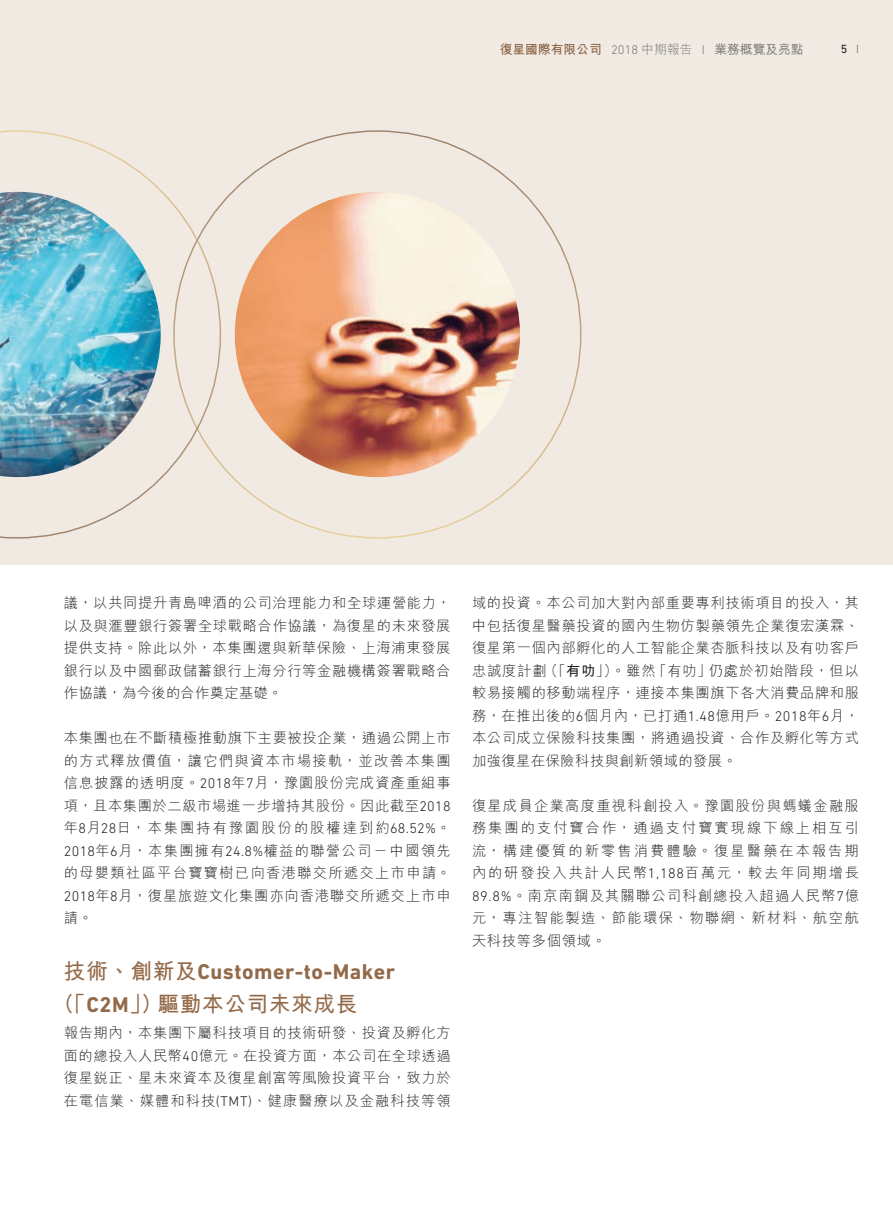
<style>
.page{position:relative;width:893px;height:1212px;background:#fff}
.page>*{position:absolute;margin:0;border:0;box-sizing:border-box;transform-origin:0 0}
.t1{font:700 21.75px "DIN Next LT Pro";letter-spacing:.025em;color:#936a49}
.t2{font:700 21.75px "M Hei HK";letter-spacing:.025em;color:#936a49}
.t3{font:300 14.25px/22.5px "M Hei HK";letter-spacing:.05em;color:#231f20;text-align:justify}
.t4{font:700 12.75px "M Hei HK";color:#936a49}
.t5{font:12px "DIN Next LT Pro";color:#231f20}
.s1{font-family:"DIN Next LT Pro";font-weight:300;color:#808285}
.s2{font-weight:300;color:#808285}
.s3{font-weight:500;color:#808285}
.s4{font-weight:300;color:#936a49}
.s5{font-family:"DIN Next LT Pro"}
.s6{font-family:"M Hei HK"}
.s7{font-weight:700}
</style>
<div class="page">
<div style="left:0;top:0;width:893px;height:565px;background:#f0eae3"></div>
<img style="left:235px;top:192px;width:285px;height:285px;border-radius:143px">
<img style="left:0;top:130px;width:221px;height:409px">
<p class="t4" style="left:500px;top:40px;width:305px">復星國際有限公司 <span class="s1">2018</span> <span class="s2">中期報告</span> <span class="s1">I</span> <span class="s3">業務概覽及亮點</span></p>
<p class="t5" style="left:841px;top:42px;width:20px">5 <span class="s4">I</span></p>
<p class="t3" style="left:64px;top:591px;width:388px">議，以共同提升青島啤酒的公司治理能力和全球運營能力，以及與滙豐銀行簽署全球戰略合作協議，為復星的未來發展提供支持。除此以外，本集團還與新華保險、上海浦東發展銀行以及中國郵政儲蓄銀行上海分行等金融機構簽署戰略合作協議，為今後的合作奠定基礎。</p>
<p class="t3" style="left:64px;top:726px;width:389px">本集團也在不斷積極推動旗下主要被投企業，通過公開上市的方式釋放價值，讓它們與資本市場接軌，並改善本集團信息披露的透明度。<span class="s5">2018</span>年<span class="s5">7</span>月，豫園股份完成資產重組事項，且本集團於二級市場進一步增持其股份。因此截至<span class="s5">2018</span>年<span class="s5">8</span>月<span class="s5">28</span>日，本集團持有豫園股份的股權達到約<span class="s5">68.52%</span>。<span class="s5">2018</span>年<span class="s5">6</span>月，本集團擁有<span class="s5">24.8%</span>權益的聯營公司－中國領先的母嬰類社區平台寶寶樹已向香港聯交所遞交上市申請。<span class="s5">2018</span>年<span class="s5">8</span>月，復星旅遊文化集團亦向香港聯交所遞交上市申請。</p>
<h1 class="t1" style="left:64px;top:958px;width:333px"><span class="s6">技術、創新及</span>Customer-to-Maker</h1>
<h1 class="t2" style="left:53px;top:988px;width:306px">（「<span class="s5">C2M</span>」）驅動本公司未來成長</h1>
<p class="t3" style="left:64px;top:1021px;width:389px">報告期內，本集團下屬科技項目的技術研發、投資及孵化方面的總投入人民幣<span class="s5">40</span>億元。在投資方面，本公司在全球透過復星銳正、星未來資本及復星創富等風險投資平台，致力於在電信業、媒體和科技<span class="s5">(TMT)</span>、健康醫療以及金融科技等領</p>
<p class="t3" style="left:472px;top:591px;width:389px">域的投資。本公司加大對內部重要專利技術項目的投入，其中包括復星醫藥投資的國內生物仿製藥領先企業復宏漢霖、復星第一個內部孵化的人工智能企業杏脈科技以及有叻客戶忠誠度計劃（「<span class="s7">有叻</span>」）。雖然「有叻」仍處於初始階段，但以較易接觸的移動端程序，連接本集團旗下各大消費品牌和服務，在推出後的<span class="s5">6</span>個月內，已打通<span class="s5">1.48</span>億用戶。<span class="s5">2018</span>年<span class="s5">6</span>月，本公司成立保險科技集團，將通過投資、合作及孵化等方式加強復星在保險科技與創新領域的發展。</p>
<p class="t3" style="left:472px;top:793px;width:388px">復星成員企業高度重視科創投入。豫園股份與螞蟻金融服務集團的支付寶合作，通過支付寶實現線下線上相互引流，構建優質的新零售消費體驗。復星醫藥在本報告期內的研發投入共計人民幣<span class="s5">1,188</span>百萬元，較去年同期增長<span class="s5">89.8%</span>。南京南鋼及其關聯公司科創總投入超過人民幣<span class="s5">7</span>億元，專注智能製造、節能環保、物聯網、新材料、航空航天科技等多個領域。</p>
</div>
